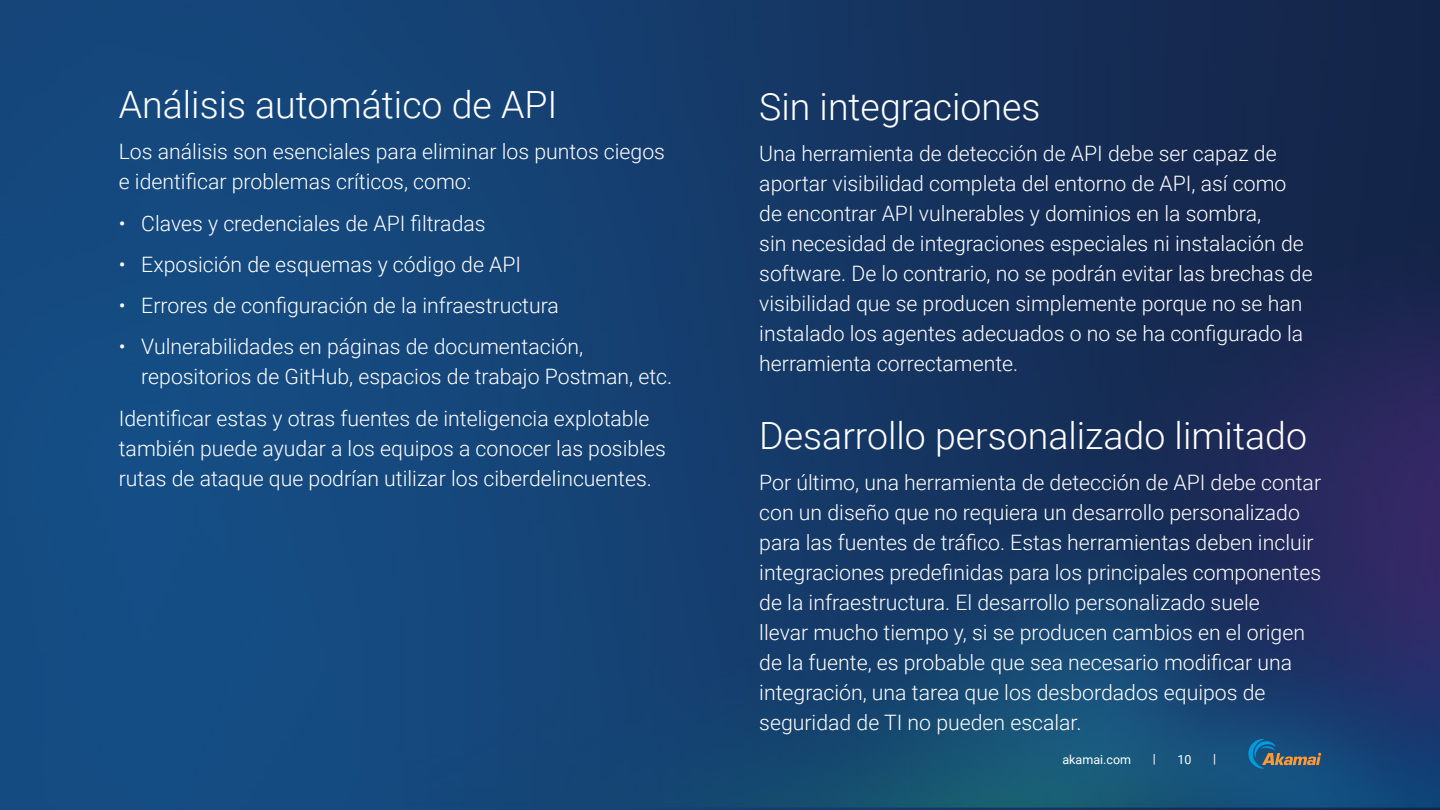
<style>
.page{position:relative;width:1440px;height:810px;background:#fff}
.page>*{position:absolute;margin:0;border:0;box-sizing:border-box;transform-origin:0 0}
.Title_H2{font:300 37.5px "Roboto";color:#fff}
.Body_White{font:300 21.25px/30px "Roboto";color:#fff}
.t1{font:12.5px "Roboto";color:#fff}
</style>
<div class="page">
<img style="left:0;top:0;width:1440px;height:810px">
<svg style="left:1248px;top:739px;width:73px;height:30px;background:#39617b"></svg>
<p class="Title_H2" style="left:119px;top:79px;width:440px">Análisis automático de API</p>
<p class="Body_White" style="left:119px;top:136px;width:548px">Los análisis son esenciales para eliminar los puntos ciegos e identificar problemas críticos, como:</p>
<p class="Body_White" style="left:119px;top:207px;width:368px">• Claves y credenciales de API filtradas</p>
<p class="Body_White" style="left:119px;top:249px;width:404px">• Exposición de esquemas y código de API</p>
<p class="Body_White" style="left:119px;top:290px;width:442px">• Errores de configuración de la infraestructura</p>
<p class="Body_White" style="left:141px;top:331px;width:532px;text-indent:-22px">• Vulnerabilidades en páginas de documentación, repositorios de GitHub, espacios de trabajo Postman, etc.</p>
<p class="Body_White" style="left:119px;top:402px;width:548px">Identificar estas y otras fuentes de inteligencia explotable también puede ayudar a los equipos a conocer las posibles rutas de ataque que podrían utilizar los ciberdelincuentes.</p>
<p class="Title_H2" style="left:759px;top:80px;width:283px">Sin integraciones</p>
<p class="Body_White" style="left:759px;top:138px;width:555px">Una herramienta de detección de API debe ser capaz de aportar visibilidad completa del entorno de API, así como de encontrar API vulnerables y dominios en la sombra,<br>sin necesidad de integraciones especiales ni instalación de software. De lo contrario, no se podrán evitar las brechas de visibilidad que se producen simplemente porque no se han instalado los agentes adecuados o no se ha configurado la herramienta correctamente.</p>
<p class="Title_H2" style="left:759px;top:409px;width:549px">Desarrollo personalizado limitado</p>
<p class="Body_White" style="left:759px;top:467px;width:563px">Por último, una herramienta de detección de API debe contar con un diseño que no requiera un desarrollo personalizado para las fuentes de tráfico. Estas herramientas deben incluir integraciones predefinidas para los principales componentes de la infraestructura. El desarrollo personalizado suele<br>llevar mucho tiempo y, si se producen cambios en el origen de la fuente, es probable que sea necesario modificar una integración, una tarea que los desbordados equipos de seguridad de TI no pueden escalar.</p>
<p class="t1" style="left:1062px;top:751px;width:70px">akamai.com</p>
<p class="t1" style="left:1153px;top:750px;width:5px">|</p>
<p class="t1" style="left:1178px;top:751px;width:16px">10</p>
<p class="t1" style="left:1213px;top:750px;width:5px">|</p>
</div>
